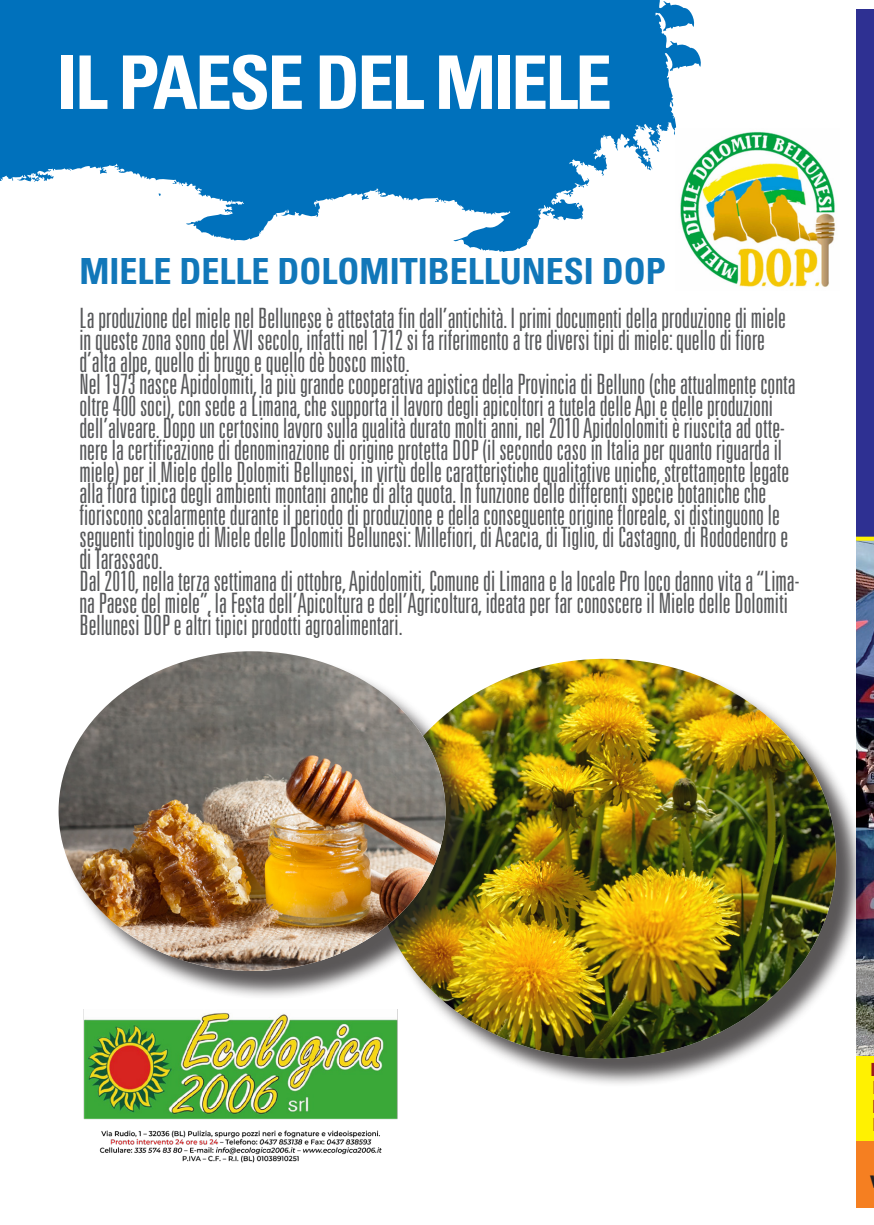
<style>
.page{position:relative;width:874px;height:1225px;background:#fff}
.page>*{position:absolute;margin:0;border:0;box-sizing:border-box;transform-origin:0 0}
.t1{font:700 condensed 74px "Univers";letter-spacing:-.04em;color:#fff}
.t2{font:700 condensed 36px "Univers";color:#1177b9}
.t3{font:300 ultra-condensed 28px/21.8px "Univers";color:#57585a}
.t4{font:900 18.2px "Arial";color:#9a1b1e}
</style>
<div class="page">
<svg style="left:0;top:0;width:701px;height:252px;fill:#0071bc"></svg>
<img style="left:675px;top:128px;width:161px;height:159px">
<div style="left:377px;top:662px;width:487px;height:425px;background:#231f20;opacity:.75"></div>
<img style="left:377px;top:659px;width:458px;height:399px">
<div style="left:62px;top:654px;width:412px;height:346px;background:#231f20;opacity:.75"></div>
<img style="left:59px;top:651px;width:386px;height:320px">
<img style="left:856px;top:541px;width:17px;height:515px">
<div style="left:856px;top:10px;width:17px;height:528px;background:#2e3092"></div>
<div style="left:856px;top:536px;width:17px;height:5px;background:#fff101"></div>
<div style="left:856px;top:1141px;width:17px;height:67px;background:#f57f21"></div>
<div style="left:856px;top:1056px;width:17px;height:85px;background:#fff101"></div>
<img style="left:83px;top:1009px;width:318px;height:154px">
<p class="t1" style="left:57px;top:37px;width:556px">IL PAESE DEL MIELE</p>
<p class="t2" style="left:79px;top:249px;width:587px">MIELE DELLE DOLOMITIBELLUNESI DOP</p>
<p class="t3" style="left:79px;top:307px;width:707px">La produzione del miele nel Bellunese è attestata fin dall’antichità. I primi documenti della produzione di miele in queste zona sono del XVI secolo, infatti nel 1712 si fa riferimento a tre diversi tipi di miele: quello di fiore d’alta alpe, quello di brugo e quello dè bosco misto.</p>
<p class="t3" style="left:79px;top:372px;width:717px">Nel 1973 nasce Apidolomiti, la più grande cooperativa apistica della Provincia di Belluno (che attualmente conta oltre 400 soci), con sede a Limana, che supporta il lavoro degli apicoltori a tutela delle Api e delle produzioni dell’alveare. Dopo un certosino lavoro sulla qualità durato molti anni, nel 2010 Apidololomiti è riuscita ad otte&shy;nere la certificazione di denominazione di origine protetta DOP (il secondo caso in Italia per quanto riguarda il miele) per il Miele delle Dolomiti Bellunesi, in virtù delle caratteristiche qualitative uniche, strettamente legate alla flora tipica degli ambienti montani anche di alta quota. In funzione delle differenti specie botaniche che fioriscono scalarmente durante il periodo di produzione e della conseguente origine floreale, si distinguono le seguenti tipologie di Miele delle Dolomiti Bellunesi: Millefiori, di Acacia, di Tiglio, di Castagno, di Rododendro e di Tarassaco.</p>
<p class="t3" style="left:79px;top:569px;width:721px">Dal 2010, nella terza settimana di ottobre, Apidolomiti, Comune di Limana e la locale Pro loco danno vita a “Lima&shy;na Paese del miele”, la Festa dell’Apicoltura e dell’Agricoltura, ideata per far conoscere il Miele delle Dolomiti<br>Bellunesi DOP e altri tipici prodotti agroalimentari.</p>
<p class="t4" style="left:869px;top:1056px;width:9px">I</p>
</div>
